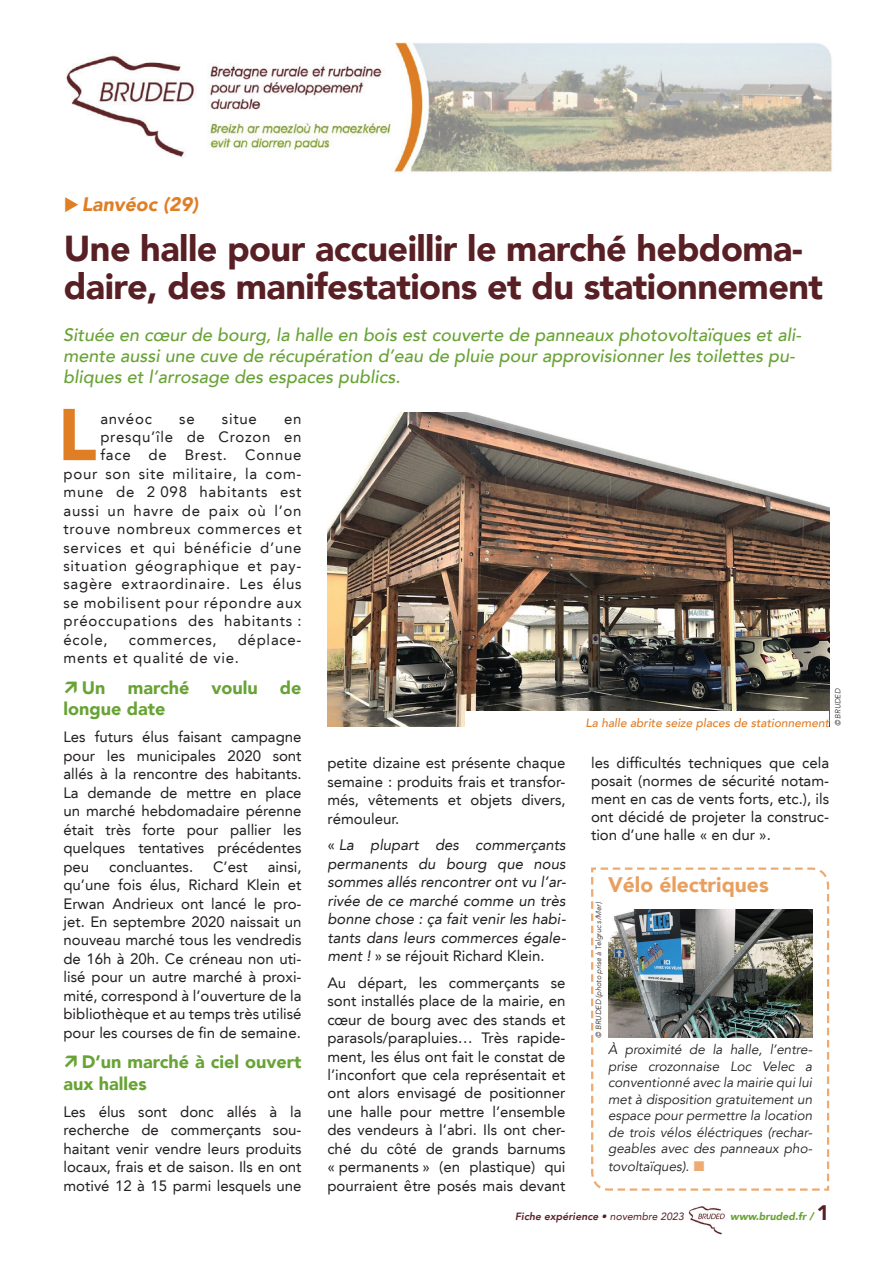
<style>
.page{position:relative;width:893px;height:1263px;background:#fff}
.page>*{position:absolute;margin:0;border:0;box-sizing:border-box;transform-origin:0 0}
.t1{font:900 72.45px "Avenir LT";color:#e07e26}
.t2{font:900 36px/37.5px "Avenir LT";letter-spacing:-.015em;color:#581f24}
.t3{font:900 21px "Avenir LT";color:#e99f5e}
.t4{font:italic 900 19.5px "Avenir LT";color:#e07e26}
.t5{font:italic 500 18px/21px "Avenir LT";color:#68a335}
.t6{font:900 18px/21.5px "Avenir LT";color:#68a335}
.t7{font:15px/18.5px "Avenir LT";color:#231f20;text-align:justify}
.t8{font:15px/18.5px "Avenir LT";letter-spacing:.05em;color:#231f20}
.t9{font:italic 15px/18.5px "Avenir LT";color:#231f20;text-align:justify}
.t10{font:italic 13.5px/16.5px "Avenir LT";color:#231f20;text-align:justify}
.t11{font:italic 500 12px "Avenir LT";color:#e07e26}
.t12{font:italic 800 10.5px "Avenir LT";color:#581f24}
.t13{font:italic 900 10.5px "Avenir LT";color:#68a335}
.t14{font:italic 300 7.5px "Avenir LT";color:#231f20}
.s1{font-style:normal}
.s2{font-weight:400}
.s3{font-style:normal;font-size:21px;color:#581f24}
</style>
<div class="page">
<img style="left:688px;top:1206px;width:37px;height:29px">
<svg style="left:591px;top:867px;width:239px;height:324px"></svg>
<img style="left:608px;top:910px;width:204px;height:128px">
<img style="left:327px;top:413px;width:502px;height:313px">
<div style="left:466px;top:711px;width:363px;height:30px;background:#fff"></div>
<img style="left:66px;top:43px;width:766px;height:130px">
<svg style="left:694px;top:1161px;width:10px;height:10px"></svg>
<h3 class="t4" style="left:64px;top:193px;width:136px">◆Lanvéoc (29)</h3>
<h2 class="t2" style="left:64px;top:229px;width:761px">Une halle pour accueillir le marché hebdoma&shy;daire, des manifestations et du stationnement</h2>
<p class="t5" style="left:63px;top:324px;width:740px">Située en cœur de bourg, la halle en bois est couverte de panneaux photovoltaïques et ali&shy;mente aussi une cuve de récupération d’eau de pluie pour approvisionner les toilettes pu&shy;bliques et l’arrosage des espaces publics.</p>
<h1 class="t1" style="left:58px;top:391px;width:40px">L</h1>
<p class="t7" style="left:100px;top:410px;width:53px">anvéoc</p>
<p class="t7" style="left:179px;top:410px;width:17px">se</p>
<p class="t7" style="left:222px;top:410px;width:36px">situe</p>
<p class="t7" style="left:284px;top:410px;width:19px">en</p>
<p class="t8" style="left:100px;top:428px;width:203px">presqu’île de Crozon en</p>
<p class="t8" style="left:100px;top:446px;width:203px">face de Brest. Connue</p>
<p class="t8" style="left:63px;top:464px;width:240px">pour son site militaire, la com-</p>
<p class="t8" style="left:63px;top:483px;width:240px">mune de 2 098 habitants est</p>
<p class="t8" style="left:63px;top:501px;width:240px">aussi un havre de paix où l’on</p>
<p class="t8" style="left:63px;top:520px;width:240px">trouve nombreux commerces et</p>
<p class="t8" style="left:63px;top:538px;width:240px">services et qui bénéficie d’une</p>
<p class="t8" style="left:63px;top:557px;width:240px">situation géographique et pay-</p>
<p class="t8" style="left:63px;top:575px;width:240px">sagère extraordinaire. Les élus</p>
<p class="t8" style="left:63px;top:594px;width:240px">se mobilisent pour répondre aux</p>
<p class="t8" style="left:63px;top:612px;width:240px">préoccupations des habitants :</p>
<p class="t7" style="left:63px;top:630px;width:46px">école,</p>
<p class="t8" style="left:129px;top:630px;width:89px">commerces,</p>
<p class="t8" style="left:63px;top:630px;width:240px;text-indent:174px">déplace&shy;ments et qualité de vie.</p>
<p class="t6" style="left:63px;top:677px;width:240px;text-indent:18px">Un marché voulu de longue date</p>
<p class="t7" style="left:63px;top:728px;width:240px">Les futurs élus faisant campagne pour les municipales 2020 sont allés à la rencontre des habitants.<br>La demande de mettre en place un marché hebdomadaire pérenne était très forte pour pallier les quelques tentatives précédentes peu</p>
<p class="t14" style="left:833px;top:726px;width:39px;rotate:-90deg">© BRUDED</p>
<p class="t11" style="left:586px;top:716px;width:245px">La halle abrite seize places de stationnement</p>
<p class="t7" style="left:591px;top:754px;width:240px;line-height:18px">les difficultés techniques que cela posait (normes de sécurité notam&shy;ment en cas de vents forts, etc.), ils ont décidé de projeter la construc&shy;tion d’une halle « en dur ».</p>
<p class="t7" style="left:327px;top:754px;width:240px">petite dizaine est présente chaque semaine : produits frais et transfor&shy;més, vêtements et objets divers, rémouleur.</p>
<p class="t9" style="left:327px;top:836px;width:240px"><span class="s1">«</span> La plupart des commerçants permanents du bourg que nous sommes allés rencontrer ont vu l’ar&shy;rivée de ce marché comme un très bonne chose : ça fait venir les habi&shy;tants dans leurs commerces égale&shy;ment ! <span class="s1">» se réjouit Richard Klein.</span></p>
<p class="t7" style="left:327px;top:974px;width:240px">Au départ, les commerçants se sont installés place de la mairie, en cœur de bourg avec des stands et parasols/parapluies… Très rapide&shy;ment, les élus ont fait le constat de l’inconfort que cela représentait et ont alors envisagé de positionner une halle pour mettre l’ensemble des vendeurs à l’abri. Ils ont cher&shy;ché du côté de grands barnums « permanents » (en plastique) qui pourraient être posés mais devant</p>
<p class="t7" style="left:109px;top:857px;width:85px">concluantes.</p>
<p class="t7" style="left:213px;top:857px;width:36px">C’est</p>
<p class="t7" style="left:63px;top:857px;width:240px;text-indent:204px">ainsi, qu’une fois élus, Richard Klein et Erwan Andrieux ont lancé le pro&shy;jet. En septembre 2020 naissait un nouveau marché tous les vendredis de 16h à 20h. Ce créneau non uti&shy;lisé pour un autre marché à proxi&shy;mité, correspond à l’ouverture de la bibliothèque et au temps très utilisé pour les courses de fin de semaine.</p>
<p class="t6" style="left:63px;top:1051px;width:240px;text-indent:18px">D’un marché à ciel ouvert aux halles</p>
<p class="t7" style="left:63px;top:1102px;width:240px">Les élus sont donc allés à la recherche de commerçants sou&shy;haitant venir vendre leurs produits locaux, frais et de saison. Ils en ont motivé 12 à 15 parmi lesquels une</p>
<h3 class="t3" style="left:608px;top:871px;width:162px">Vélo électriques</h3>
<p class="t14" style="left:594px;top:1038px;width:137px;rotate:-90deg">© BRUDED (photo prise à Telgruc s/Mer)</p>
<p class="t10" style="left:608px;top:1042px;width:206px">À proximité de la halle, l’entre&shy;prise crozonnaise Loc Velec a conventionné avec la mairie qui lui met à disposition gratuitement un espace pour permettre la location de trois vélos éléctriques (rechar&shy;geables avec des panneaux pho-</p>
<p class="t10" style="left:608px;top:1159px;width:83px">tovoltaïques).</p>
<p class="t12" style="left:515px;top:1210px;width:170px">Fiche expérience • <span class="s2">novembre 2023</span></p>
<p class="t13" style="left:730px;top:1210px;width:100px">www.bruded.fr / <span class="s3">1</span></p>
</div>
